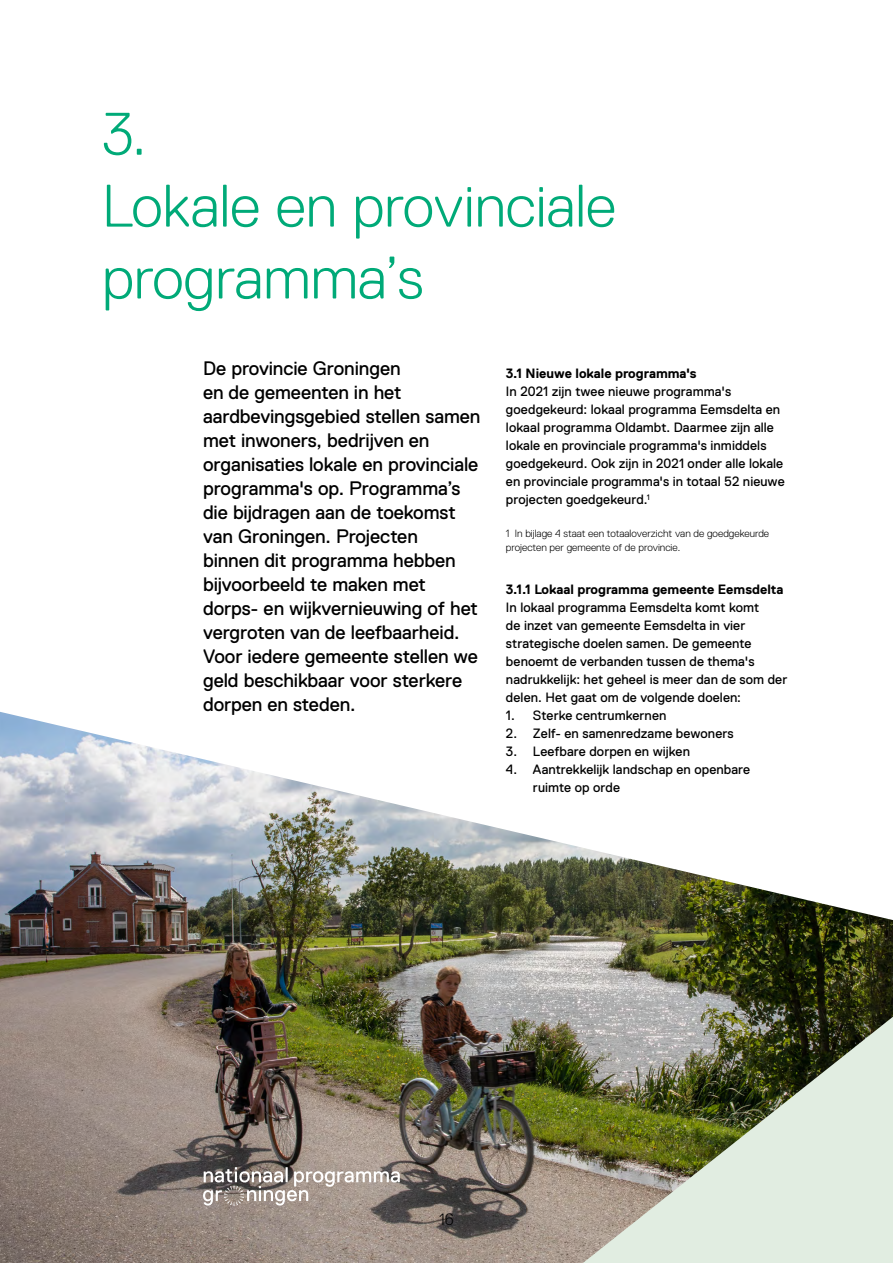
<style>
.page{position:relative;width:893px;height:1263px;background:#fff}
.page>*{position:absolute;margin:0;border:0;box-sizing:border-box;transform-origin:0 0}
.Koptekst_-_Inhoudsop{font:300 59.85px "Replica Std";color:#00aa78}
.Inleiding{font:19.5px/24px "Replica Std";letter-spacing:-.005em;color:#000}
.t1{font:300 16.35px "Replica Std";color:#000}
.Broodtekst{font:13.5px/18px "Replica Std";letter-spacing:.005em;color:#000}
.Tussenkop_H3_-_Inhou{font:700 13.5px "Replica Std";color:#000}
.Tussenkop_H2_-_Inhou{font:700 13.5px "Replica Std";color:#000}
.Voetnoot{font:300 10.5px/13.5px "Replica Std";color:#000}
</style>
<div class="page">
<img style="left:0;top:712px;width:893px;height:551px">
<img style="left:583px;top:1017px;width:310px;height:246px">
<svg style="left:203px;top:1167px;width:197px;height:39px;background:#a59b95"></svg>
<h1 class="Koptekst_-_Inhoudsop" style="left:102px;top:101px;width:46px">3.</h1>
<h1 class="Koptekst_-_Inhoudsop" style="left:102px;top:173px;width:515px">Lokale en provinciale</h1>
<h1 class="Koptekst_-_Inhoudsop" style="left:102px;top:245px;width:323px">programma’s</h1>
<p class="Inleiding" style="left:203px;top:357px;width:279px">De provincie Groningen<br>en de gemeenten in het aardbevingsgebied stellen samen met inwoners, bedrijven en organisaties lokale en provinciale programma's op. Programma’s die bijdragen aan de toekomst van Groningen. Projecten<br>binnen dit programma hebben bijvoorbeeld te maken met dorps- en wijkvernieuwing of het vergroten van de leefbaarheid.<br>Voor iedere gemeente stellen we geld beschikbaar voor sterkere dorpen en steden.</p>
<h2 class="Tussenkop_H2_-_Inhou" style="left:506px;top:366px;width:192px">3.1 Nieuwe lokale programma's</h2>
<p class="Broodtekst" style="left:506px;top:382px;width:280px">In 2021 zijn twee nieuwe programma's goedgekeurd: lokaal programma Eemsdelta en lokaal programma Oldambt. Daarmee zijn alle lokale en provinciale programma's inmiddels goedgekeurd. Ook zijn in 2021 onder alle lokale en provinciale programma's in totaal 52 nieuwe projecten goedgekeurd.<sup>1</sup></p>
<p class="Voetnoot" style="left:506px;top:527px;width:265px">1 In bijlage 4 staat een totaaloverzicht van de goedgekeurde projecten per gemeente of de provincie.</p>
<h3 class="Tussenkop_H3_-_Inhou" style="left:506px;top:582px;width:279px">3.1.1 Lokaal programma gemeente Eemsdelta</h3>
<p class="Broodtekst" style="left:506px;top:598px;width:283px">In lokaal programma Eemsdelta komt komt<br>de inzet van gemeente Eemsdelta in vier strategische doelen samen. De gemeente benoemt de verbanden tussen de thema's nadrukkelijk: het geheel is meer dan de som der delen. Het gaat om de volgende doelen:</p>
<p class="Broodtekst" style="left:506px;top:706px;width:162px">1. Sterke centrumkernen</p>
<p class="Broodtekst" style="left:506px;top:724px;width:229px">2. Zelf- en samenredzame bewoners</p>
<p class="Broodtekst" style="left:506px;top:742px;width:185px">3. Leefbare dorpen en wijken</p>
<p class="Broodtekst" style="left:533px;top:760px;width:219px;text-indent:-27px">4. Aantrekkelijk landschap en openbare ruimte op orde</p>
<p class="t1" style="left:439px;top:1210px;width:16px">16</p>
</div>
